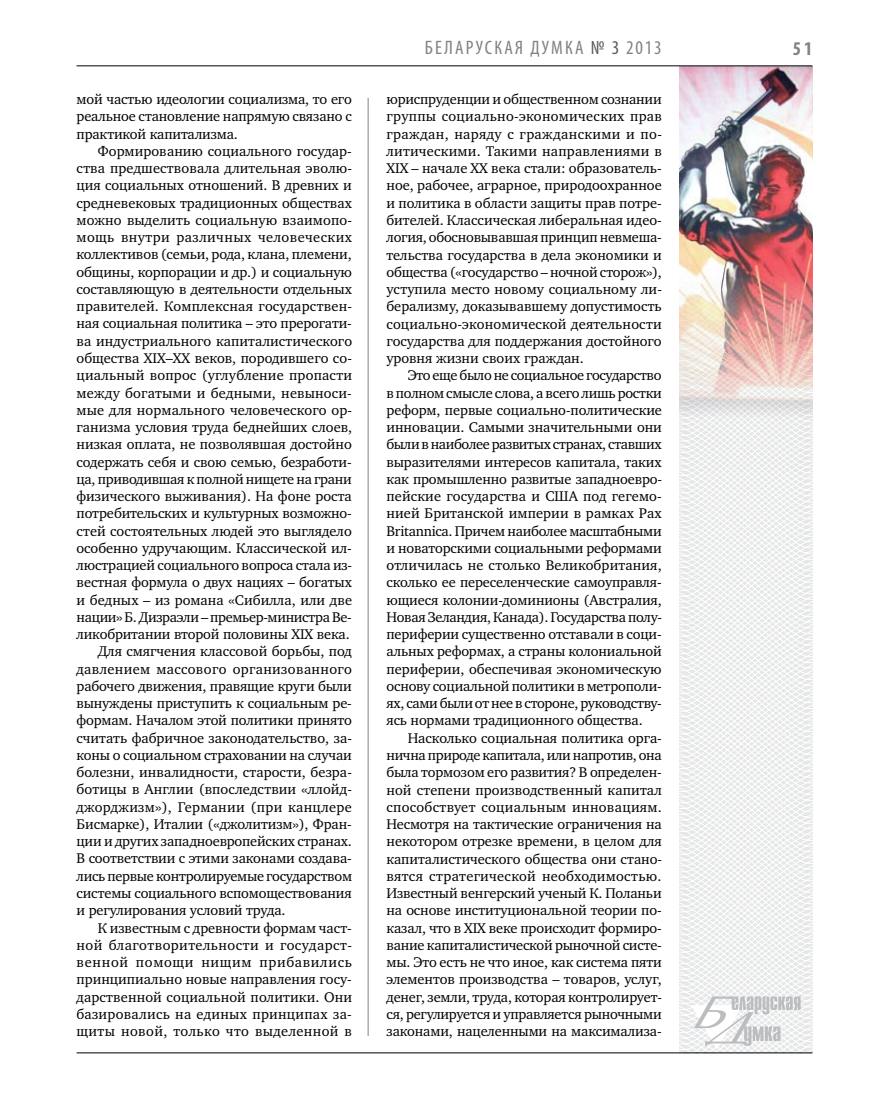
<style>
.page{position:relative;width:872px;height:1106px;background:#fff}
.page>*{position:absolute;margin:0;border:0;box-sizing:border-box;transform-origin:0 0}
.t1{font:condensed 19.5px "Myriad Pro";letter-spacing:.11em;color:#808285}
.t2{font:700 condensed 19.5px "Myriad Pro";color:#808285}
.t3{font:14.4px/17.2px "Charter C";color:#000;text-align:justify}
.t4{font:14.4px "Charter C";letter-spacing:-.02em;color:#000}
.t5{font:14.4px "Charter C";letter-spacing:.02em;color:#000}
.t6{font:14.4px "Charter C";letter-spacing:.03em;color:#000}
.t7{font:14.4px "Charter C";letter-spacing:-.025em;color:#000}
.t8{font:14.4px "Charter C";letter-spacing:.025em;color:#000}
.t9{font:14.4px "Charter C";letter-spacing:.045em;color:#000}
.s1{color:#58595b}
</style>
<div class="page">
<hr style="left:368px;top:98px;width:1px;height:938px;background:#808285">
<svg style="left:621px;top:65px;width:192px;height:989px"></svg>
<svg style="left:691px;top:996px;width:109px;height:53px"></svg>
<hr style="left:77px;top:1052px;width:735px;height:1px;background:#000">
<img style="left:679px;top:66px;width:133px;height:405px">
<hr style="left:77px;top:65px;width:735px;height:1px;background:#000">
<p class="t3" style="left:77px;top:91px;width:277px">мой частью идеологии социализма, то его реальное становление напрямую связано с практикой капитализма.</p>
<p class="t3" style="left:98px;top:142px;width:255px">Формированию социального государ-</p>
<p class="t3" style="left:77px;top:160px;width:277px">ства предшествовала длительная эволю-</p>
<p class="t3" style="left:77px;top:177px;width:277px">ция социальных отношений. В древних и</p>
<p class="t3" style="left:77px;top:194px;width:277px">средневековых традиционных обществах</p>
<p class="t3" style="left:77px;top:211px;width:277px">можно выделить социальную взаимопо-</p>
<p class="t6" style="left:77px;top:229px;width:277px">мощь внутри различных человеческих</p>
<p class="t3" style="left:77px;top:246px;width:277px">коллективов (семьи, рода, клана, племени,</p>
<p class="t3" style="left:77px;top:263px;width:277px">общины, корпорации и др.) и социальную</p>
<p class="t3" style="left:77px;top:280px;width:277px">составляющую в деятельности отдельных</p>
<p class="t3" style="left:77px;top:298px;width:277px">правителей. Комплексная государствен-</p>
<p class="t3" style="left:77px;top:315px;width:277px">ная социальная политика – это прерогати-</p>
<p class="t3" style="left:77px;top:332px;width:277px">ва индустриального капиталистического</p>
<p class="t3" style="left:77px;top:349px;width:277px">общества ХIХ–ХХ веков, породившего со-</p>
<p class="t3" style="left:77px;top:367px;width:277px">циальный вопрос (углубление пропасти</p>
<p class="t3" style="left:77px;top:384px;width:277px">между богатыми и бедными, невыноси-</p>
<p class="t3" style="left:77px;top:401px;width:277px">мые для нормального человеческого ор-</p>
<p class="t3" style="left:77px;top:418px;width:277px">ганизма условия труда беднейших слоев,</p>
<p class="t3" style="left:77px;top:436px;width:277px">низкая оплата, не позволявшая достойно</p>
<p class="t3" style="left:77px;top:453px;width:277px">содержать себя и свою семью, безработи-</p>
<p class="t4" style="left:77px;top:471px;width:277px">ца, приводившая к полной нищете на грани</p>
<p class="t3" style="left:77px;top:487px;width:277px">физического выживания). На фоне роста</p>
<p class="t3" style="left:77px;top:505px;width:277px">потребительских и культурных возможно-</p>
<p class="t3" style="left:77px;top:522px;width:277px">стей состоятельных людей это выглядело</p>
<p class="t3" style="left:77px;top:539px;width:277px">особенно удручающим. Классической ил-</p>
<p class="t3" style="left:77px;top:556px;width:277px">люстрацией социального вопроса стала из-</p>
<p class="t3" style="left:77px;top:574px;width:277px">вестная формула о двух нациях – богатых</p>
<p class="t3" style="left:77px;top:591px;width:277px">и бедных – из романа «Сибилла, или две</p>
<p class="t7" style="left:77px;top:609px;width:277px">нации» Б. Дизраэли – премьер-министра Ве-</p>
<p class="t3" style="left:77px;top:625px;width:275px">ликобритании второй половины ХIХ века.</p>
<p class="t3" style="left:98px;top:643px;width:256px">Для смягчения классовой борьбы, под</p>
<p class="t5" style="left:77px;top:660px;width:277px">давлением массового организованного</p>
<p class="t3" style="left:77px;top:677px;width:277px">рабочего движения, правящие круги были</p>
<p class="t3" style="left:77px;top:694px;width:277px">вынуждены приступить к социальным ре-</p>
<p class="t3" style="left:77px;top:712px;width:277px">формам. Началом этой политики принято</p>
<p class="t3" style="left:77px;top:729px;width:277px">считать фабричное законодательство, за-</p>
<p class="t3" style="left:77px;top:746px;width:277px">коны о социальном страховании на случаи</p>
<p class="t3" style="left:77px;top:764px;width:277px">болезни, инвалидности, старости, безра-</p>
<p class="t3" style="left:77px;top:781px;width:275px">ботицы в Англии (впоследствии «ллойд-</p>
<p class="t5" style="left:77px;top:799px;width:277px">джорджизм»), Германии (при канцлере</p>
<p class="t3" style="left:77px;top:815px;width:277px">Бисмарке), Италии («джолитизм»), Фран-</p>
<p class="t3" style="left:77px;top:833px;width:277px">ции и других западноевропейских странах.</p>
<p class="t3" style="left:77px;top:850px;width:277px">В соответствии с этими законами создава-</p>
<p class="t4" style="left:77px;top:868px;width:277px">лись первые контролируемые государством</p>
<p class="t3" style="left:77px;top:884px;width:277px">системы социального вспомоществования</p>
<p class="t3" style="left:77px;top:902px;width:210px">и регулирования условий труда.</p>
<p class="t3" style="left:98px;top:919px;width:255px">К известным с древности формам част-</p>
<p class="t6" style="left:77px;top:937px;width:277px">ной благотворительности и государст-</p>
<p class="t9" style="left:77px;top:954px;width:277px">венной помощи нищим прибавились</p>
<p class="t3" style="left:77px;top:971px;width:277px">принципиально новые направления госу-</p>
<p class="t3" style="left:77px;top:988px;width:277px">дарственной социальной политики. Они</p>
<p class="t3" style="left:77px;top:1005px;width:277px">базировались на единых принципах за-</p>
<p class="t8" style="left:77px;top:1023px;width:277px">щиты новой, только что выделенной в</p>
<h1 class="t1" style="left:425px;top:36px;width:238px">БЕЛАРУСКАЯ ДУМКА <span class="s1">№ 3</span> 2013</h1>
<h1 class="t2" style="left:793px;top:37px;width:21px">51</h1>
<p class="t3" style="left:386px;top:91px;width:277px">юриспруденции и общественном сознании группы социально-экономических прав граждан, наряду с гражданскими и по&shy;литическими. Такими направлениями в ХIХ – начале ХХ века стали: образователь&shy;ное, рабочее, аграрное, природоохранное и политика в области защиты прав потре&shy;бителей. Классическая либеральная идео&shy;логия, обосновывавшая принцип невмеша&shy;тельства государства в дела экономики и общества («государство – ночной сторож»), уступила место новому социальному ли&shy;берализму, доказывавшему допустимость социально-экономической деятельности государства для поддержания достойного уровня жизни своих граждан.</p>
<p class="t3" style="left:386px;top:367px;width:277px;text-indent:21px">Это еще было не социальное государство в полном смысле слова, а всего лишь ростки реформ, первые социально-политические инновации. Самыми значительными они были в наиболее развитых странах, ставших выразителями интересов капитала, таких как промышленно развитые западноевро&shy;пейские государства и США под гегемо&shy;нией Британской империи в рамках Pax Britannica. Причем наиболее масштабными и новаторскими социальными реформами отличилась не столько Великобритания, сколько ее переселенческие самоуправля&shy;ющиеся колонии-доминионы (Австралия, Новая Зеландия, Канада). Государства полу&shy;периферии существенно отставали в соци&shy;альных реформах, а страны колониальной периферии, обеспечивая экономическую основу социальной политики в метрополи&shy;ях, сами были от нее в стороне, руководству&shy;ясь нормами традиционного общества.</p>
<p class="t3" style="left:386px;top:729px;width:277px;text-indent:21px">Насколько социальная политика орга&shy;нична природе капитала, или напротив, она была тормозом его развития? В определен&shy;ной степени производственный капитал способствует социальным инновациям.<br>Несмотря на тактические ограничения на некотором отрезке времени, в целом для капиталистического общества они стано&shy;вятся стратегической необходимостью.<br>Известный венгерский ученый К. Поланьи на основе институциональной теории по&shy;казал, что в ХIХ веке происходит формиро&shy;вание капиталистической рыночной систе&shy;мы. Это есть не что иное, как система пяти элементов производства – товаров, услуг, денег, земли, труда, которая контролирует&shy;ся, регулируется и управляется рыночными законами, нацеленными на максимализа-</p>
</div>
